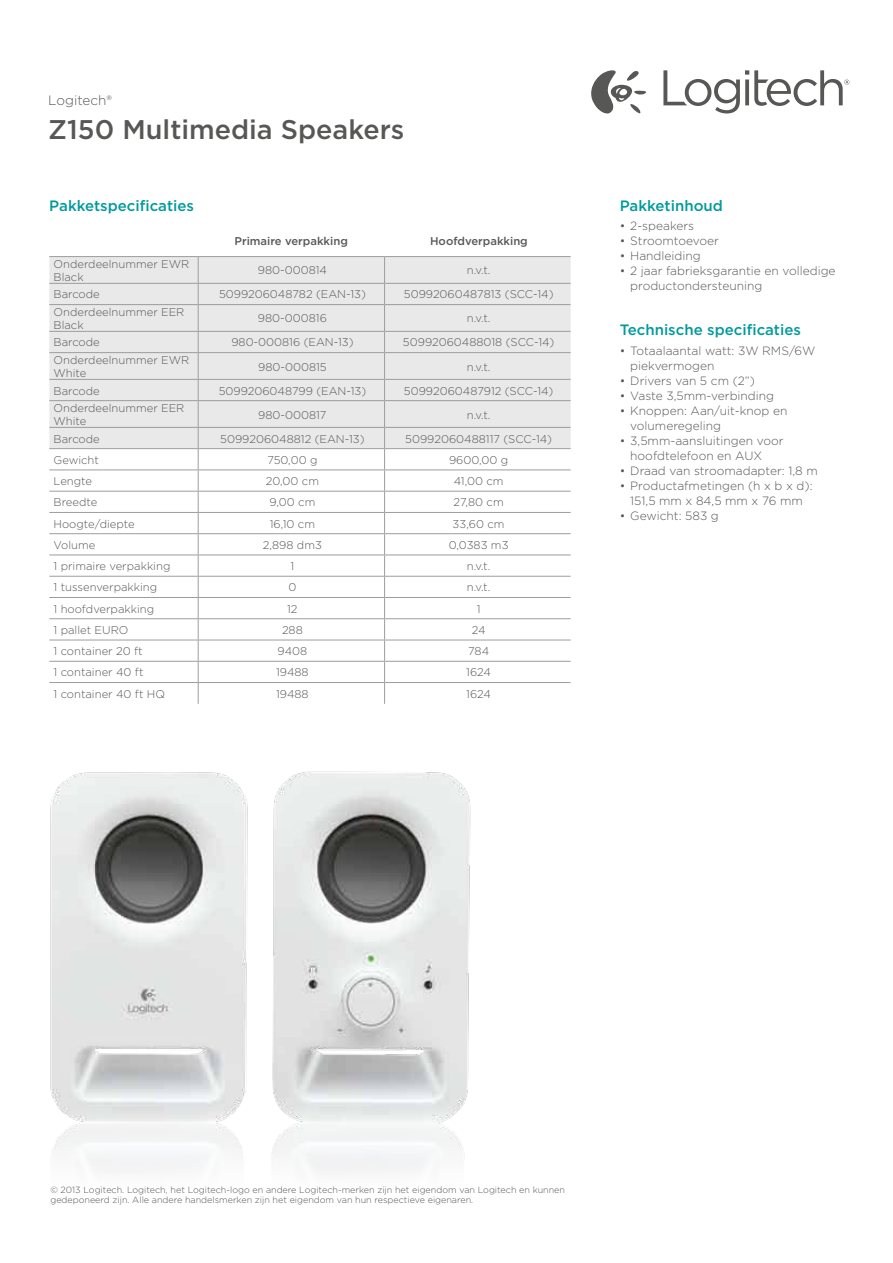
<style>
.page{position:relative;width:893px;height:1263px;background:#fff}
.page>*{position:absolute;margin:0;border:0;box-sizing:border-box;transform-origin:0 0}
.t1{font:500 27px "Gotham";color:#575756}
.t2{font:500 15px "Gotham";color:#009a9d}
.t3{font:300 13.5px "Gotham";color:#575756}
.t4{font:300 12px/15px "Gotham";color:#575756}
.t5{font:300 11.25px/13.5px "Gotham";color:#575756}
.t6{font:500 11.25px "Gotham";color:#575756}
.t7{font:300 9px/10.1px "Gotham";color:#575756}
</style>
<div class="page">
<img style="left:49px;top:70px;width:801px;height:1103px">
<div style="left:49px;top:257px;width:522px;height:191px;background:#e9e9e9"></div>
<hr style="left:49px;top:256px;width:149px;height:1px;background:#9d9d9c">
<hr style="left:198px;top:256px;width:187px;height:1px;background:#9d9d9c">
<hr style="left:385px;top:256px;width:186px;height:1px;background:#9d9d9c">
<hr style="left:49px;top:283px;width:149px;height:1px;background:#9d9d9c">
<hr style="left:198px;top:283px;width:187px;height:1px;background:#9d9d9c">
<hr style="left:385px;top:283px;width:186px;height:1px;background:#9d9d9c">
<hr style="left:49px;top:304px;width:149px;height:1px;background:#9d9d9c">
<hr style="left:198px;top:304px;width:187px;height:1px;background:#9d9d9c">
<hr style="left:385px;top:304px;width:186px;height:1px;background:#9d9d9c">
<hr style="left:49px;top:331px;width:149px;height:1px;background:#9d9d9c">
<hr style="left:198px;top:331px;width:187px;height:1px;background:#9d9d9c">
<hr style="left:385px;top:331px;width:186px;height:1px;background:#9d9d9c">
<hr style="left:49px;top:352px;width:149px;height:1px;background:#9d9d9c">
<hr style="left:198px;top:352px;width:187px;height:1px;background:#9d9d9c">
<hr style="left:385px;top:352px;width:186px;height:1px;background:#9d9d9c">
<hr style="left:49px;top:379px;width:149px;height:1px;background:#9d9d9c">
<hr style="left:198px;top:379px;width:187px;height:1px;background:#9d9d9c">
<hr style="left:385px;top:379px;width:186px;height:1px;background:#9d9d9c">
<hr style="left:49px;top:400px;width:149px;height:1px;background:#9d9d9c">
<hr style="left:198px;top:400px;width:187px;height:1px;background:#9d9d9c">
<hr style="left:385px;top:400px;width:186px;height:1px;background:#9d9d9c">
<hr style="left:49px;top:427px;width:149px;height:1px;background:#9d9d9c">
<hr style="left:198px;top:427px;width:187px;height:1px;background:#9d9d9c">
<hr style="left:385px;top:427px;width:186px;height:1px;background:#9d9d9c">
<hr style="left:49px;top:448px;width:149px;height:1px;background:#9d9d9c">
<hr style="left:198px;top:448px;width:187px;height:1px;background:#9d9d9c">
<hr style="left:385px;top:448px;width:186px;height:1px;background:#9d9d9c">
<hr style="left:49px;top:469px;width:149px;height:1px;background:#9d9d9c">
<hr style="left:198px;top:469px;width:187px;height:1px;background:#9d9d9c">
<hr style="left:385px;top:469px;width:186px;height:1px;background:#9d9d9c">
<hr style="left:49px;top:491px;width:149px;height:1px;background:#9d9d9c">
<hr style="left:198px;top:491px;width:187px;height:1px;background:#9d9d9c">
<hr style="left:385px;top:491px;width:186px;height:1px;background:#9d9d9c">
<hr style="left:49px;top:512px;width:149px;height:1px;background:#9d9d9c">
<hr style="left:198px;top:512px;width:187px;height:1px;background:#9d9d9c">
<hr style="left:385px;top:512px;width:186px;height:1px;background:#9d9d9c">
<hr style="left:49px;top:533px;width:149px;height:1px;background:#9d9d9c">
<hr style="left:198px;top:533px;width:187px;height:1px;background:#9d9d9c">
<hr style="left:385px;top:533px;width:186px;height:1px;background:#9d9d9c">
<hr style="left:49px;top:555px;width:149px;height:1px;background:#9d9d9c">
<hr style="left:198px;top:555px;width:187px;height:1px;background:#9d9d9c">
<hr style="left:385px;top:555px;width:186px;height:1px;background:#9d9d9c">
<hr style="left:49px;top:576px;width:149px;height:1px;background:#9d9d9c">
<hr style="left:198px;top:576px;width:187px;height:1px;background:#9d9d9c">
<hr style="left:385px;top:576px;width:186px;height:1px;background:#9d9d9c">
<hr style="left:49px;top:597px;width:149px;height:1px;background:#9d9d9c">
<hr style="left:198px;top:597px;width:187px;height:1px;background:#9d9d9c">
<hr style="left:385px;top:597px;width:186px;height:1px;background:#9d9d9c">
<hr style="left:49px;top:618px;width:149px;height:1px;background:#9d9d9c">
<hr style="left:198px;top:618px;width:187px;height:1px;background:#9d9d9c">
<hr style="left:385px;top:618px;width:186px;height:1px;background:#9d9d9c">
<hr style="left:49px;top:640px;width:149px;height:1px;background:#9d9d9c">
<hr style="left:198px;top:640px;width:187px;height:1px;background:#9d9d9c">
<hr style="left:385px;top:640px;width:186px;height:1px;background:#9d9d9c">
<hr style="left:49px;top:661px;width:149px;height:1px;background:#9d9d9c">
<hr style="left:198px;top:661px;width:187px;height:1px;background:#9d9d9c">
<hr style="left:385px;top:661px;width:186px;height:1px;background:#9d9d9c">
<hr style="left:49px;top:682px;width:149px;height:1px;background:#9d9d9c">
<hr style="left:198px;top:682px;width:187px;height:1px;background:#9d9d9c">
<svg style="left:198px;top:257px;width:1px;height:447px"></svg>
<hr style="left:385px;top:682px;width:186px;height:1px;background:#9d9d9c">
<svg style="left:384px;top:257px;width:1px;height:447px"></svg>
<p class="t3" style="left:48px;top:94px;width:65px">Logitech®</p>
<h1 class="t1" style="left:48px;top:118px;width:358px">Z150 Multimedia Speakers</h1>
<h2 class="t2" style="left:49px;top:198px;width:146px">Pakketspecificaties</h2>
<h2 class="t2" style="left:620px;top:198px;width:105px">Pakketinhoud</h2>
<p class="t4" style="left:620px;top:218px;width:76px">• 2-speakers</p>
<p class="t4" style="left:620px;top:233px;width:101px">• Stroomtoevoer</p>
<p class="t4" style="left:620px;top:248px;width:82px">• Handleiding</p>
<p class="t4" style="left:630px;top:263px;width:207px;text-indent:-10px">• 2 jaar fabrieksgarantie en volledige productondersteuning</p>
<h2 class="t2" style="left:620px;top:323px;width:183px">Technische specificaties</h2>
<p class="t4" style="left:630px;top:343px;width:187px;text-indent:-10px">• Totaalaantal watt: 3W RMS/6W piekvermogen</p>
<p class="t4" style="left:620px;top:373px;width:137px">• Drivers van 5 cm (2”)</p>
<p class="t4" style="left:620px;top:388px;width:156px">• Vaste 3,5mm-verbinding</p>
<p class="t4" style="left:630px;top:403px;width:159px;text-indent:-10px">• Knoppen: Aan/uit-knop en volumeregeling</p>
<p class="t4" style="left:630px;top:433px;width:155px;text-indent:-10px">• 3,5mm-aansluitingen voor hoofdtelefoon en AUX</p>
<p class="t4" style="left:620px;top:463px;width:200px">• Draad van stroomadapter: 1,8 m</p>
<p class="t4" style="left:620px;top:478px;width:194px;text-align:center">• Productafmetingen (h x b x d):<br>151,5 mm x 84,5 mm x 76 mm</p>
<p class="t4" style="left:620px;top:508px;width:101px">• Gewicht: 583 g</p>
<p class="t6" style="left:235px;top:236px;width:115px">Primaire verpakking</p>
<p class="t6" style="left:430px;top:236px;width:99px">Hoofdverpakking</p>
<p class="t5" style="left:54px;top:257px;width:137px">Onderdeelnummer EWR<br>Black</p>
<p class="t5" style="left:258px;top:263px;width:71px">980-000814</p>
<p class="t5" style="left:467px;top:263px;width:25px">n.v.t.</p>
<p class="t5" style="left:54px;top:287px;width:48px">Barcode</p>
<p class="t5" style="left:219px;top:287px;width:148px">5099206048782 (EAN-13)</p>
<p class="t5" style="left:404px;top:287px;width:151px">50992060487813 (SCC-14)</p>
<p class="t5" style="left:54px;top:305px;width:132px">Onderdeelnummer EER<br>Black</p>
<p class="t5" style="left:258px;top:311px;width:70px">980-000816</p>
<p class="t5" style="left:467px;top:311px;width:25px">n.v.t.</p>
<p class="t5" style="left:54px;top:335px;width:48px">Barcode</p>
<p class="t5" style="left:231px;top:335px;width:124px">980-000816 (EAN-13)</p>
<p class="t5" style="left:403px;top:335px;width:153px">50992060488018 (SCC-14)</p>
<p class="t5" style="left:54px;top:353px;width:137px">Onderdeelnummer EWR<br>White</p>
<p class="t5" style="left:258px;top:359px;width:70px">980-000815</p>
<p class="t5" style="left:467px;top:359px;width:25px">n.v.t.</p>
<p class="t5" style="left:54px;top:383px;width:48px">Barcode</p>
<p class="t5" style="left:219px;top:383px;width:149px">5099206048799 (EAN-13)</p>
<p class="t5" style="left:404px;top:383px;width:151px">50992060487912 (SCC-14)</p>
<p class="t5" style="left:54px;top:401px;width:132px">Onderdeelnummer EER<br>White</p>
<p class="t5" style="left:258px;top:407px;width:70px">980-000817</p>
<p class="t5" style="left:467px;top:407px;width:25px">n.v.t.</p>
<p class="t5" style="left:54px;top:431px;width:48px">Barcode</p>
<p class="t5" style="left:220px;top:431px;width:146px">5099206048812 (EAN-13)</p>
<p class="t5" style="left:405px;top:431px;width:148px">50992060488117 (SCC-14)</p>
<p class="t5" style="left:54px;top:453px;width:47px">Gewicht</p>
<p class="t5" style="left:267px;top:453px;width:52px">750,00 g</p>
<p class="t5" style="left:449px;top:453px;width:61px">9600,00 g</p>
<p class="t5" style="left:54px;top:474px;width:40px">Lengte</p>
<p class="t5" style="left:266px;top:474px;width:55px">20,00 cm</p>
<p class="t5" style="left:454px;top:474px;width:51px">41,00 cm</p>
<p class="t5" style="left:54px;top:496px;width:45px">Breedte</p>
<p class="t5" style="left:269px;top:495px;width:47px">9,00 cm</p>
<p class="t5" style="left:454px;top:495px;width:52px">27,80 cm</p>
<p class="t5" style="left:54px;top:517px;width:83px">Hoogte/diepte</p>
<p class="t5" style="left:270px;top:517px;width:47px">16,10 cm</p>
<p class="t5" style="left:453px;top:517px;width:54px">33,60 cm</p>
<p class="t5" style="left:54px;top:538px;width:43px">Volume</p>
<p class="t5" style="left:263px;top:538px;width:60px">2,898 dm3</p>
<p class="t5" style="left:449px;top:538px;width:61px">0,0383 m3</p>
<p class="t5" style="left:54px;top:559px;width:118px">1 primaire verpakking</p>
<p class="t5" style="left:291px;top:559px;width:5px">1</p>
<p class="t5" style="left:467px;top:559px;width:25px">n.v.t.</p>
<p class="t5" style="left:54px;top:580px;width:105px">1 tussenverpakking</p>
<p class="t5" style="left:288px;top:580px;width:9px">0</p>
<p class="t5" style="left:467px;top:580px;width:25px">n.v.t.</p>
<p class="t5" style="left:54px;top:602px;width:102px">1 hoofdverpakking</p>
<p class="t5" style="left:287px;top:602px;width:12px">12</p>
<p class="t5" style="left:477px;top:602px;width:5px">1</p>
<p class="t5" style="left:54px;top:623px;width:76px">1 pallet EURO</p>
<p class="t5" style="left:282px;top:623px;width:22px">288</p>
<p class="t5" style="left:472px;top:623px;width:15px">24</p>
<p class="t5" style="left:54px;top:644px;width:91px">1 container 20 ft</p>
<p class="t5" style="left:278px;top:644px;width:31px">9408</p>
<p class="t5" style="left:468px;top:644px;width:23px">784</p>
<p class="t5" style="left:54px;top:665px;width:92px">1 container 40 ft</p>
<p class="t5" style="left:276px;top:665px;width:34px">19488</p>
<p class="t5" style="left:466px;top:665px;width:26px">1624</p>
<p class="t5" style="left:54px;top:687px;width:113px">1 container 40 ft HQ</p>
<p class="t5" style="left:276px;top:687px;width:34px">19488</p>
<p class="t5" style="left:466px;top:687px;width:26px">1624</p>
<p class="t7" style="left:50px;top:1185px;width:516px">© 2013 Logitech. Logitech, het Logitech-logo en andere Logitech-merken zijn het eigendom van Logitech en kunnen gedeponeerd zijn. Alle andere handelsmerken zijn het eigendom van hun respectieve eigenaren.</p>
</div>
